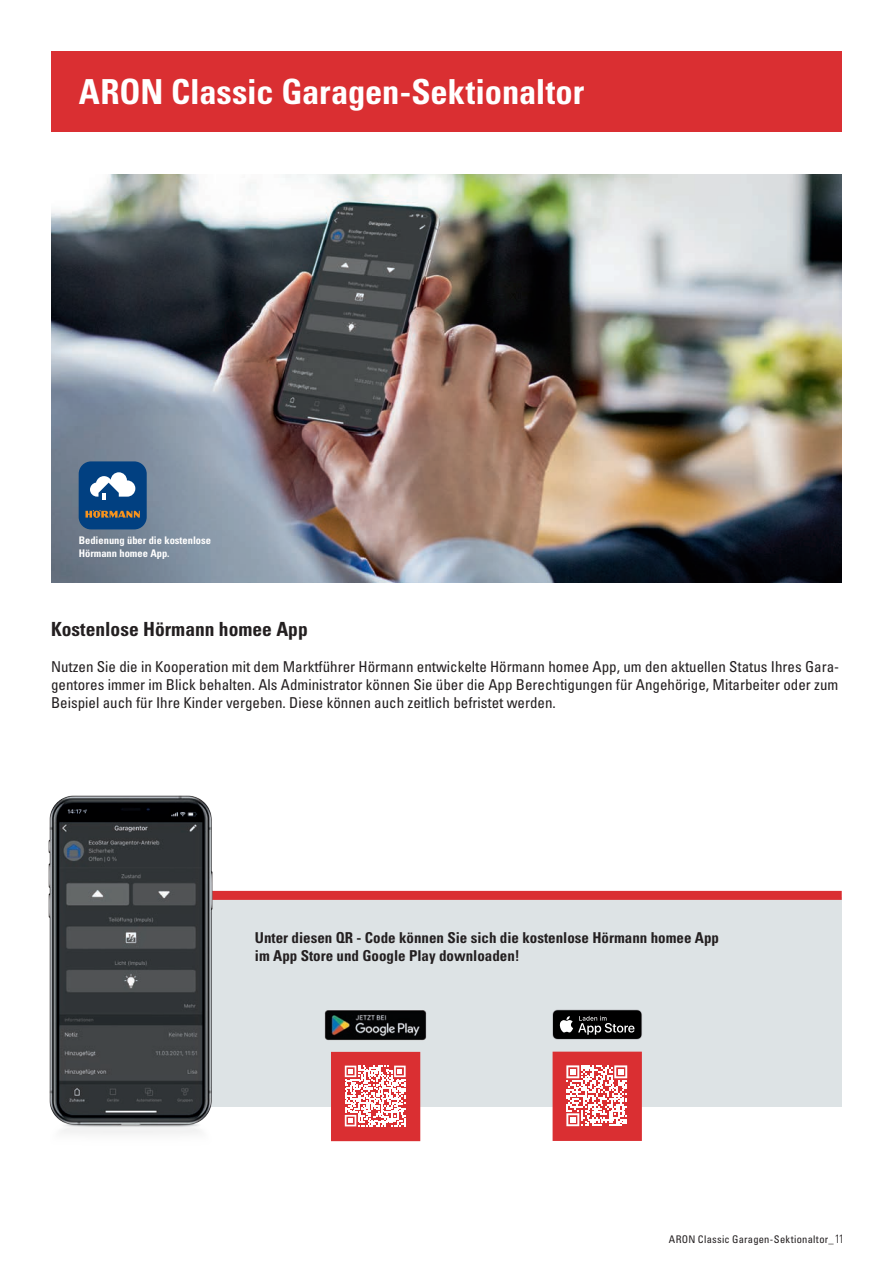
<style>
.page{position:relative;width:893px;height:1263px;background:#fff}
.page>*{position:absolute;margin:0;border:0;box-sizing:border-box;transform-origin:0 0}
.t1{font:700 condensed 34.5px "Univers LT Pro";letter-spacing:-.005em;color:#fff}
.t2{font:700 condensed 19.5px "Univers LT Pro";color:#231f20}
.t3{font:condensed 15px/18px "Univers LT Pro";color:#231f20;text-align:justify}
.t4{font:700 condensed 15px/18px "Univers LT Pro";color:#231f20}
.t5{font:300 condensed 12px "Univers LT Pro";color:#231f20}
.t6{font:700 condensed 10.5px/13.5px "Univers LT Pro";color:#fff}
.t7{font:condensed 10.5px "Univers LT Pro";letter-spacing:.025em;color:#231f20}
</style>
<div class="page">
<div style="left:204px;top:898px;width:638px;height:209px;background:#dde3e5"></div>
<div style="left:51px;top:51px;width:791px;height:81px;background:#da2f32"></div>
<img style="left:51px;top:174px;width:791px;height:409px">
<div style="left:79px;top:461px;width:68px;height:68px;background:#014081;border-radius:12px"></div>
<svg style="left:85px;top:510px;width:55px;height:8px"></svg>
<svg style="left:90px;top:472px;width:45px;height:28px"></svg>
<div style="left:204px;top:891px;width:638px;height:9px;background:#da2f32"></div>
<img style="left:48px;top:795px;width:186px;height:339px">
<img style="left:324px;top:1010px;width:103px;height:31px">
<svg style="left:552px;top:1009px;width:90px;height:30px;background:#2f3030"></svg>
<div style="left:331px;top:1052px;width:89px;height:89px;background:#da2f32"></div>
<svg style="left:345px;top:1065px;width:61px;height:61px"></svg>
<div style="left:553px;top:1052px;width:89px;height:89px;background:#da2f32"></div>
<svg style="left:566px;top:1065px;width:61px;height:61px"></svg>
<h1 class="t1" style="left:79px;top:70px;width:507px">ARON Classic Garagen-Sektionaltor</h1>
<p class="t6" style="left:79px;top:533px;width:134px">Bedienung über die kostenlose<br>Hörmann homee App.</p>
<h2 class="t2" style="left:51px;top:617px;width:258px">Kostenlose Hörmann homee App</h2>
<p class="t3" style="left:51px;top:657px;width:790px">Nutzen Sie die in Kooperation mit dem Marktführer Hörmann entwickelte Hörmann homee App, um den aktuellen Status Ihres Gara&shy;gentores immer im Blick behalten. Als Administrator können Sie über die App Berechtigungen für Angehörige, Mitarbeiter oder zum Beispiel auch für Ihre Kinder vergeben. Diese können auch zeitlich befristet werden.</p>
<p class="t4" style="left:255px;top:928px;width:466px">Unter diesen QR - Code können Sie sich die kostenlose Hörmann homee App im App Store und Google Play downloaden!</p>
<p class="t7" style="left:669px;top:1232px;width:166px">ARON Classic Garagen-Sektionaltor_</p>
<p class="t5" style="left:835px;top:1231px;width:11px">11</p>
</div>
